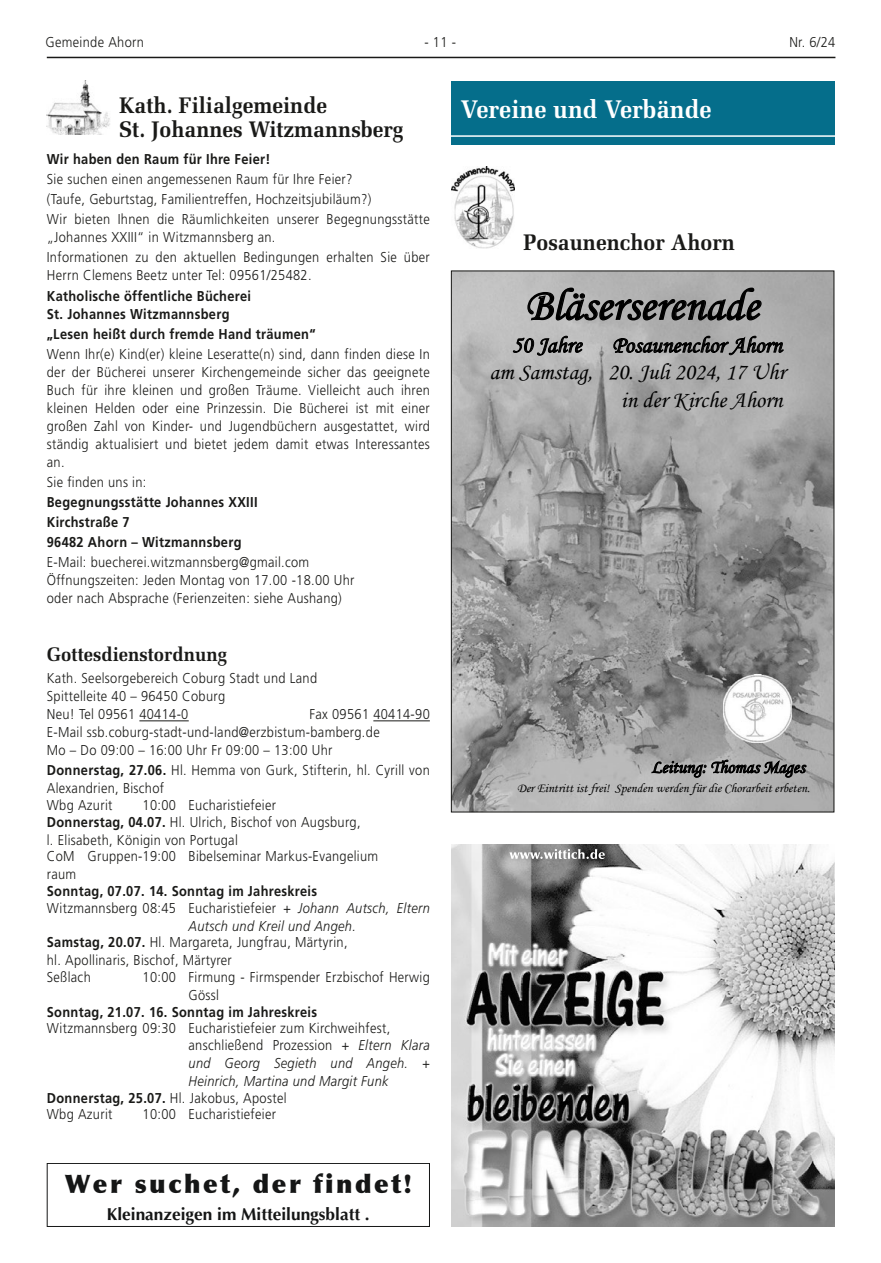
<style>
.page{position:relative;width:881px;height:1263px;background:#fff}
.page>*{position:absolute;margin:0;border:0;box-sizing:border-box;transform-origin:0 0}
.t1{font:45.15px "Monotype Corsiva";color:#000}
.t2{font:900 25.5px "Optima LT";letter-spacing:.1em;color:#151616}
.t3{font:700 25.5px "Melior LT";color:#fff;scale:.95 1}
.t4{font:23.1px/27.3px "Monotype Corsiva";color:#000;text-align:right}
.t5{font:700 22.5px/24.3px "Melior LT";color:#1a1a18;scale:.95 1}
.t6{font:700 19.5px "Melior LT";color:#1a1a18;scale:.95 1}
.t7{font:18px "Monotype Corsiva";color:#000}
.t8{font:700 17.25px "Optima LT";color:#151616}
.t9{font:300 14.25px/18px "Frutiger LT";letter-spacing:.025em;color:#1a1a18;scale:.9 1}
.t10{font:700 14.25px/20.1px "Frutiger LT";letter-spacing:.025em;color:#1a1a18;scale:.9 1}
.t11{font:italic 300 14.25px/18px "Frutiger LT";letter-spacing:.025em;color:#1a1a18;scale:.9 1}
.t12{font:12.75px "Monotype Corsiva";color:#000}
.s1{font-weight:700}
.s2{font-weight:300}
.s3{font-weight:300;font-style:italic}
.s4{font-style:italic}
</style>
<div class="page">
<hr style="left:47px;top:57px;width:788px;height:1px;background:#1a1a18">
<div style="left:451px;top:81px;width:382px;height:64px;background:#056e8b"></div>
<hr style="left:451px;top:135px;width:382px;height:2px;background:#fff">
<img style="left:451px;top:166px;width:63px;height:82px">
<img style="left:453px;top:273px;width:378px;height:537px">
<svg style="left:526px;top:287px;width:236px;height:35px"></svg>
<svg style="left:512px;top:335px;width:71px;height:21px"></svg>
<svg style="left:613px;top:335px;width:170px;height:21px"></svg>
<svg style="left:651px;top:749px;width:155px;height:30px"></svg>
<img style="left:723px;top:674px;width:68px;height:69px">
<hr style="left:139px;top:720px;width:50px;height:1px;background:#1a1a18">
<hr style="left:373px;top:720px;width:56px;height:1px;background:#1a1a18">
<img style="left:47px;top:81px;width:63px;height:54px">
<div style="left:47px;top:1163px;width:382px;height:64px;border:1px solid #151616"></div>
<img style="left:451px;top:844px;width:382px;height:383px">
<svg style="left:509px;top:849px;width:95px;height:10px"></svg>
<p class="t9" style="left:45px;top:33px;width:111px">Gemeinde Ahorn</p>
<p class="t9" style="left:424px;top:33px;width:37px">- 11 -</p>
<p class="t9" style="left:789px;top:33px;width:53px">Nr. 6/24</p>
<h3 class="t5" style="left:119px;top:93px;width:301px">Kath. Filialgemeinde<br>St. Johannes Witzmannsberg</h3>
<p class="t10" style="left:47px;top:149px;width:250px">Wir haben den Raum für Ihre Feier!</p>
<p class="t9" style="left:47px;top:169px;width:427px;line-height:20.1px">Sie suchen einen angemessenen Raum für Ihre Feier?<br>(Taufe, Geburtstag, Familientreffen, Hochzeitsjubiläum?)<br>Wir bieten Ihnen die Räumlichkeiten unserer Begegnungsstätte</p>
<p class="t9" style="left:47px;top:228px;width:427px;line-height:20.1px">„Johannes XXIII“ in Witzmannsberg an.<br>Informationen zu den aktuellen Bedingungen erhalten Sie über</p>
<p class="t9" style="left:47px;top:267px;width:295px">Herrn Clemens Beetz unter Tel: 09561/25482.</p>
<p class="t10" style="left:47px;top:287px;width:228px;line-height:18px">Katholische öffentliche Bücherei<br>St. Johannes Witzmannsberg</p>
<p class="t10" style="left:47px;top:324px;width:300px">„Lesen heißt durch fremde Hand träumen“</p>
<p class="t9" style="left:47px;top:345px;width:427px;text-align:justify">Wenn Ihr(e) Kind(er) kleine Leseratte(n) sind, dann finden diese In der der Bücherei unserer Kirchengemeinde sicher das geeignete Buch für ihre kleinen und großen Träume. Vielleicht auch ihren kleinen Helden oder eine Prinzessin. Die Bücherei ist mit einer großen Zahl von Kinder- und Jugendbüchern ausgestattet, wird ständig aktualisiert und bietet jedem damit etwas Interessantes an.</p>
<p class="t9" style="left:47px;top:473px;width:112px">Sie finden uns in:</p>
<p class="t10" style="left:47px;top:492px;width:235px">Begegnungsstätte Johannes XXIII<br>Kirchstraße 7<br>96482 Ahorn – Witzmannsberg</p>
<p class="t9" style="left:47px;top:554px;width:343px">E-Mail: buecherei.witzmannsberg@gmail.com<br>Öffnungszeiten: Jeden Montag von 17.00 -18.00 Uhr oder nach Absprache (Ferienzeiten: siehe Aushang)</p>
<h3 class="t6" style="left:47px;top:643px;width:191px">Gottesdienstordnung</h3>
<p class="t9" style="left:47px;top:670px;width:302px">Kath. Seelsorgebereich Coburg Stadt und Land<br>Spittelleite 40 – 96450 Coburg<br>Neu! Tel 09561 40414-0</p>
<p class="t9" style="left:47px;top:706px;width:427px;text-indent:262px">Fax 09561 40414-90<br>E-Mail ssb.coburg-stadt-und-land@erzbistum-bamberg.de<br>Mo – Do 09:00 – 16:00 Uhr Fr 09:00 – 13:00 Uhr</p>
<p class="t9" style="left:47px;top:761px;width:427px"><span class="s1">Donnerstag, 27.06.</span> Hl. Hemma von Gurk, Stifterin, hl. Cyrill von<br>Alexandrien, Bischof</p>
<p class="t9" style="left:47px;top:796px;width:74px">Wbg Azurit</p>
<p class="t9" style="left:47px;top:797px;width:350px;line-height:16.6px;text-indent:96px">10:00 Eucharistiefeier<br><span class="s1">Donnerstag, 04.07.</span> Hl. Ulrich, Bischof von Augsburg,</p>
<p class="t9" style="left:47px;top:831px;width:369px;line-height:16.6px">l. Elisabeth, Königin von Portugal<br>CoM Gruppen-19:00 Bibelseminar Markus-Evangelium</p>
<p class="t9" style="left:47px;top:865px;width:34px">raum</p>
<p class="t10" style="left:47px;top:883px;width:427px;line-height:16.6px">Sonntag, 07.07. 14. Sonntag im Jahreskreis<br><span class="s2">Witzmannsberg 08:45 Eucharistiefeier</span> <span class="s3">+ Johann Autsch, Eltern</span></p>
<p class="t9" style="left:47px;top:917px;width:345px;line-height:16.6px;text-indent:142px"><span class="s4">Autsch und Kreil und Angeh.<br></span><span class="s1">Samstag, 20.07.</span> Hl. Margareta, Jungfrau, Märtyrin,</p>
<p class="t9" style="left:47px;top:952px;width:207px;line-height:16.6px">hl. Apollinaris, Bischof, Märtyrer<br>Seßlach</p>
<p class="t9" style="left:188px;top:968px;width:269px;text-indent:-46px">10:00 Firmung - Firmspender Erzbischof Herwig<br>Gössl</p>
<p class="t10" style="left:47px;top:1002px;width:301px">Sonntag, 21.07. 16. Sonntag im Jahreskreis</p>
<p class="t9" style="left:188px;top:1020px;width:269px;line-height:16.6px;text-indent:-142px">Witzmannsberg 09:30 Eucharistiefeier zum Kirchweihfest, anschließend Prozession <span class="s4">+ Eltern Klara</span></p>
<p class="t11" style="left:188px;top:1054px;width:269px">und Georg Segieth und Angeh. +<br>Heinrich, Martina und Margit Funk</p>
<p class="t9" style="left:47px;top:1090px;width:268px;line-height:16.6px"><span class="s1">Donnerstag, 25.07.</span> Hl. Jakobus, Apostel<br>Wbg Azurit</p>
<p class="t9" style="left:142px;top:1106px;width:150px">10:00 Eucharistiefeier</p>
<h2 class="t2" style="left:65px;top:1169px;width:348px">Wer suchet, der findet!</h2>
<p class="t8" style="left:107px;top:1204px;width:264px">Kleinanzeigen im Mitteilungsblatt .</p>
<h2 class="t3" style="left:460px;top:94px;width:265px">Vereine und Verbände</h2>
<h3 class="t5" style="left:523px;top:230px;width:224px">Posaunenchor Ahorn</h3>
<h1 class="t1" style="left:525px;top:278px;width:235px">Bläserserenade</h1>
<h3 class="t4" style="left:511px;top:331px;width:71px">50 Jahre</h3>
<h3 class="t4" style="left:489px;top:331px;width:297px">Posaunenchor Ahorn<br>am Samstag, 20. Juli 2024, 17 Uhr in der Kirche Ahorn</h3>
<p class="t7" style="left:650px;top:756px;width:155px">Leitung: Thomas Mages</p>
<p class="t12" style="left:517px;top:781px;width:294px">Der Eintritt ist frei! Spenden werden für die Chorarbeit erbeten.</p>
</div>
